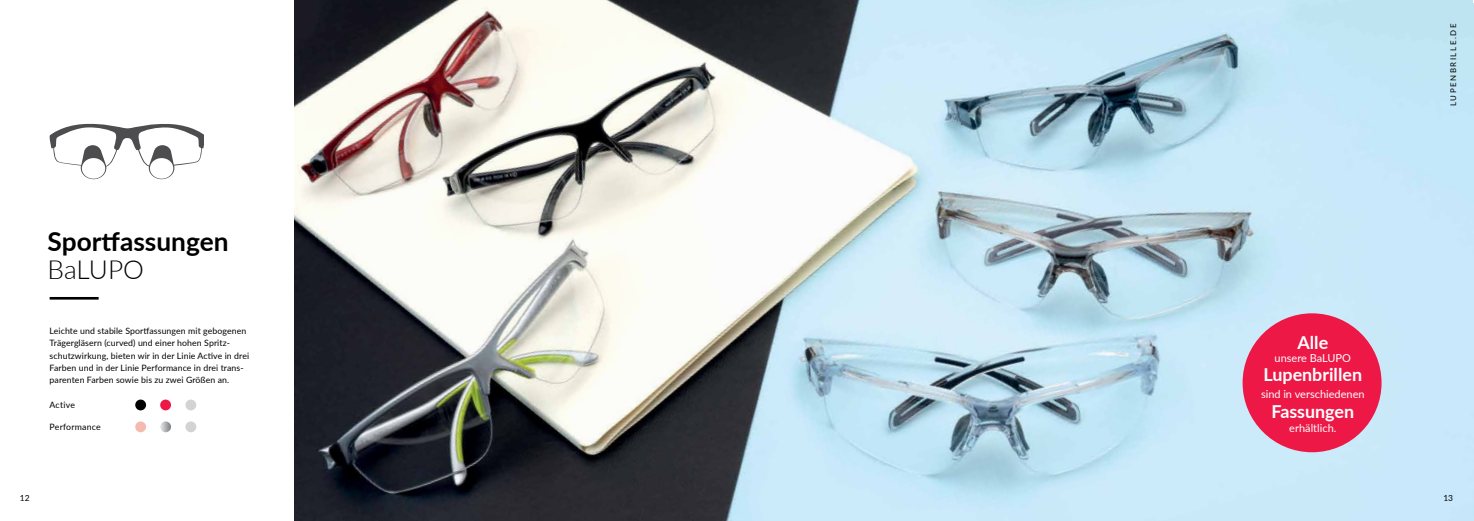
<style>
.page{position:relative;width:1474px;height:521px;background:#fff}
.page>*{position:absolute;margin:0;border:0;box-sizing:border-box;transform-origin:0 0}
.t1{font:700 26.25px "Lato";color:#000}
.t2{font:300 26.25px "Lato";letter-spacing:-.01em;color:#000}
.t3{font:700 17.85px "Lato";color:#fff}
.t4{font:11.03px "Lato";color:#fff}
.t5{font:8.75px/12.2px "Lato";letter-spacing:.01em;color:#000}
.t6{font:8.4px "Lato";color:#000}
.t7{font:7.88px "Lato";letter-spacing:.2em;color:#000}
</style>
<div class="page">
<img style="left:294px;top:0;width:1179px;height:521px">
<hr style="left:50px;top:297px;width:49px;height:3px;background:#000">
<div style="left:160px;top:399px;width:11px;height:11px;background:#ed1846;border-radius:50%"></div>
<div style="left:185px;top:399px;width:11px;height:11px;background:#d1d3d4;border-radius:50%"></div>
<div style="left:135px;top:399px;width:11px;height:11px;background:#000;border-radius:50%"></div>
<svg style="left:160px;top:421px;width:11px;height:11px"></svg>
<div style="left:135px;top:421px;width:11px;height:11px;background:#f6b9af;border-radius:50%"></div>
<div style="left:185px;top:421px;width:11px;height:11px;background:#d1d3d4;border-radius:50%"></div>
<svg style="left:50px;top:124px;width:153px;height:55px"></svg>
<div style="left:150px;top:158px;width:23px;height:21px;background:#fff;border-radius:50%"></div>
<div style="left:1242px;top:313px;width:139px;height:139px;background:#ed1846;border-radius:50%"></div>
<h1 class="t1" style="left:48px;top:222px;width:182px">Sportfassungen</h1>
<h1 class="t2" style="left:48px;top:252px;width:98px">BaLUPO</h1>
<p class="t5" style="left:50px;top:324px;width:201px">Leichte und stabile Sportfassungen mit gebogenen Trägergläsern (curved) und einer hohen Spritz&shy;schutzwirkung, bieten wir in der Linie Active in drei Farben und in der Linie Performance in drei trans&shy;parenten Farben sowie bis zu zwei Größen an.</p>
<h2 class="t3" style="left:1297px;top:329px;width:32px">Alle</h2>
<p class="t4" style="left:1274px;top:350px;width:78px">unsere BaLUPO</p>
<h2 class="t3" style="left:1263px;top:361px;width:100px">Lupenbrillen</h2>
<p class="t4" style="left:1260px;top:386px;width:105px">sind in verschiedenen</p>
<h2 class="t3" style="left:1271px;top:398px;width:84px">Fassungen</h2>
<p class="t4" style="left:1289px;top:420px;width:49px">erhältlich.</p>
<p class="t5" style="left:50px;top:399px;width:27px">Active</p>
<p class="t5" style="left:50px;top:420px;width:53px">Performance</p>
<p class="t7" style="left:1447px;top:106px;width:84px;rotate:-90deg">LUPENBRILLE.DE</p>
<p class="t6" style="left:20px;top:492px;width:11px">12</p>
<p class="t6" style="left:1443px;top:492px;width:11px">13</p>
</div>
